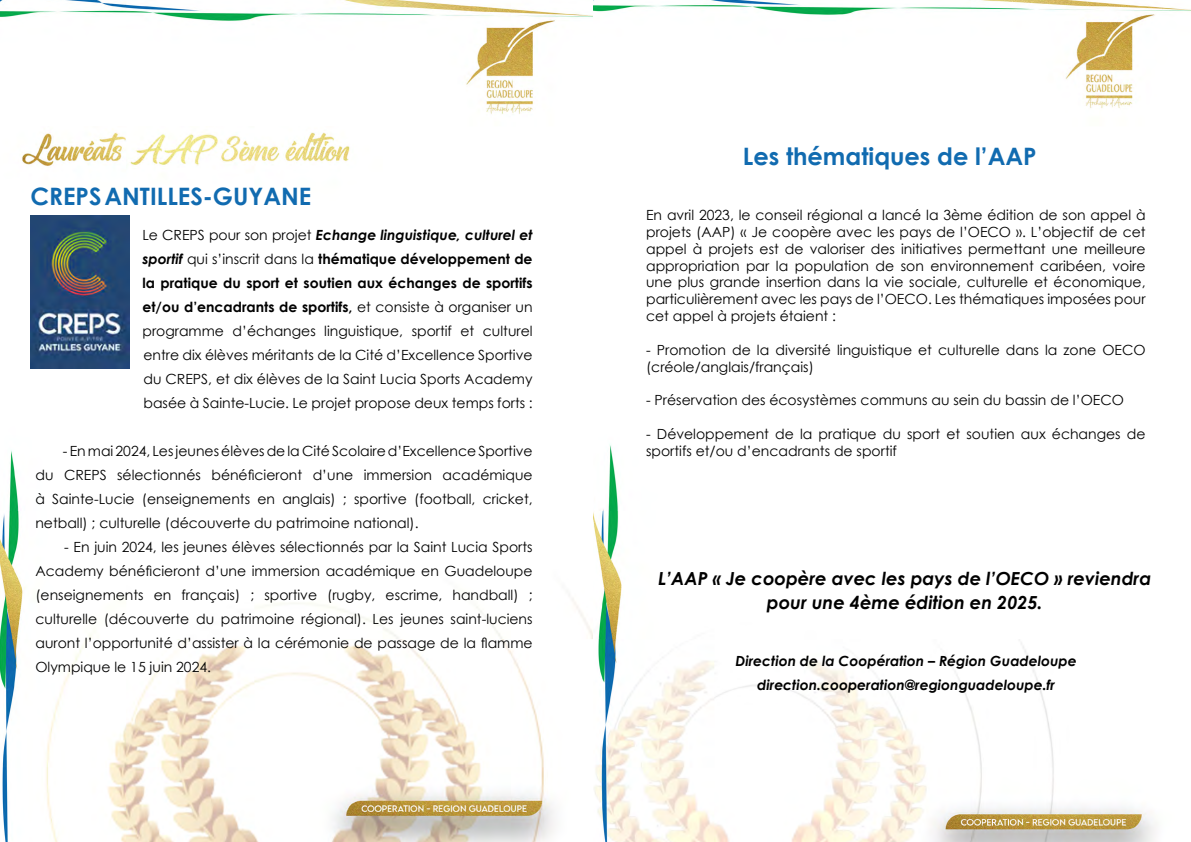
<style>
.page{position:relative;width:1191px;height:842px;background:#fff}
.page>*{position:absolute;margin:0;border:0;box-sizing:border-box;transform-origin:0 0}
.t1{font:700 24px "Century Gothic";color:#116bb0}
.t2{font:italic 700 18px/24px "Century Gothic";color:#000;text-align:center}
.t3{font:14px/24px "Century Gothic";color:#000;text-align:justify}
.t4{font:italic 700 14px/24px "Century Gothic";color:#000;text-align:center}
.s1{font-weight:700;font-style:italic}
.s2{font-weight:700}
</style>
<div class="page">
<img style="left:592px;top:0;width:599px;height:842px">
<img style="left:0;top:0;width:592px;height:842px">
<img style="left:31px;top:216px;width:99px;height:153px">
<h1 class="t1" style="left:30px;top:178px;width:282px">CREPS ANTILLES-GUYANE</h1>
<p class="t3" style="left:142px;top:223px;width:392px">Le CREPS pour son projet <span class="s1">Echange linguistique, culturel et sportif</span> qui s’inscrit dans la <span class="s2">thématique développement de la pratique du sport et soutien aux échanges de sportifs et/ou d’encadrants de sportifs,</span> et consiste à organiser un programme d’échanges linguistique, sportif et culturel entre dix élèves méritants de la Cité d’Excellence Sportive du CREPS, et dix élèves de la Saint Lucia Sports Academy basée à Sainte-Lucie. Le projet propose deux temps forts :</p>
<p class="t3" style="left:35px;top:439px;width:499px;text-indent:27px">- En mai 2024, Les jeunes élèves de la Cité Scolaire d’Excellence Sportive du CREPS sélectionnés bénéficieront d’une immersion académique à Sainte-Lucie (enseignements en anglais) ; sportive (football, cricket, netball) ; culturelle (découverte du patrimoine national).</p>
<p class="t3" style="left:35px;top:535px;width:499px;text-indent:29px">- En juin 2024, les jeunes élèves sélectionnés par la Saint Lucia Sports Academy bénéficieront d’une immersion académique en Guadeloupe (enseignements en français) ; sportive (rugby, escrime, handball) ; culturelle (découverte du patrimoine régional). Les jeunes saint-luciens auront l’opportunité d’assister à la cérémonie de passage de la flamme Olympique le 15 juin 2024.</p>
<h1 class="t1" style="left:743px;top:138px;width:295px">Les thématiques de l’AAP</h1>
<p class="t3" style="left:646px;top:207px;width:501px;line-height:16.8px">En avril 2023, le conseil régional a lancé la 3ème édition de son appel à projets (AAP) « Je coopère avec les pays de l’OECO ». L’objectif de cet appel à projets est de valoriser des initiatives permettant une meilleure appropriation par la population de son environnement caribéen, voire une plus grande insertion dans la vie sociale, culturelle et économique, particulièrement avec les pays de l’OECO. Les thématiques imposées pour cet appel à projets étaient :</p>
<p class="t3" style="left:646px;top:341px;width:501px;line-height:16.8px">- Promotion de la diversité linguistique et culturelle dans la zone OECO (créole/anglais/français)</p>
<p class="t3" style="left:646px;top:388px;width:479px">- Préservation des écosystèmes communs au sein du bassin de l’OECO</p>
<p class="t3" style="left:646px;top:425px;width:501px;line-height:16.8px">- Développement de la pratique du sport et soutien aux échanges de sportifs et/ou d’encadrants de sportif</p>
<p class="t2" style="left:658px;top:565px;width:494px">L’AAP « Je coopère avec les pays de l’OECO » reviendra pour une 4ème édition en 2025.</p>
<p class="t4" style="left:735px;top:649px;width:343px">Direction de la Coopération – Région Guadeloupe direction.cooperation@regionguadeloupe.fr</p>
</div>
